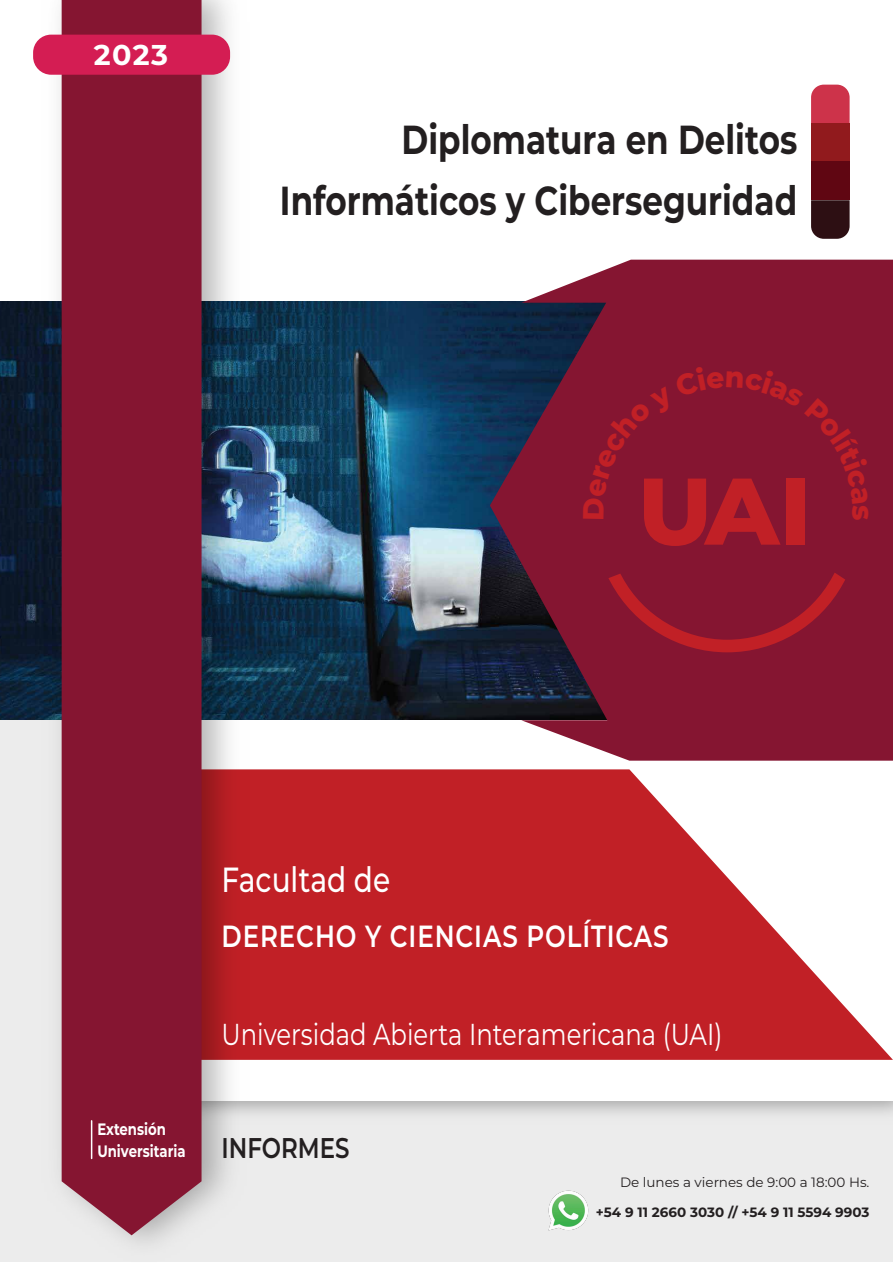
<style>
.page{position:relative;width:893px;height:1263px;background:#fff}
.page>*{position:absolute;margin:0;border:0;box-sizing:border-box;transform-origin:0 0}
.t1{font:700 40.5px/61.5px "Montserrat";color:#231f20;text-align:right;scale:.8 1}
.t2{font:500 34.95px "Montserrat";color:#fff;scale:.8 1}
.t3{font:600 30.6px "Montserrat";letter-spacing:.035em;color:#fff;scale:.8 1}
.t4{font:30.3px "Montserrat";color:#fff;scale:.8 1}
.t5{font:800 29.25px "Montserrat";color:#c12026}
.t6{font:700 28.65px "Montserrat";color:#fff}
.t7{font:600 28.5px "Montserrat";color:#231f20;scale:.8 1}
.t8{font:700 16.5px/22.5px "Montserrat";color:#fff;scale:.8 1}
.t9{font:13.5px "Montserrat";color:#231f20}
.t10{font:700 13.5px "Montserrat";color:#231f20}
</style>
<div class="page">
<div style="left:0;top:303px;width:893px;height:958px;background:#ececec"></div>
<div style="left:187px;top:663px;width:706px;height:438px;background:#fff"></div>
<img style="left:0;top:301px;width:490px;height:419px">
<svg style="left:253px;top:769px;width:640px;height:291px;fill:#c12026"></svg>
<img style="left:36px;top:0;width:217px;height:1262px">
<div style="left:62px;top:0;width:140px;height:1235px;background:#851531"></div>
<svg style="left:490px;top:260px;width:403px;height:501px;background:#76243e"></svg>
<svg style="left:608px;top:573px;width:237px;height:79px;background:#90172e"></svg>
<hr style="left:91px;top:1121px;width:1px;height:37px;background:#fff">
<img style="left:548px;top:1190px;width:41px;height:41px">
<div style="left:33px;top:35px;width:197px;height:40px;background:#d41d53;border-radius:18px"></div>
<svg style="left:811px;top:85px;width:39px;height:38px"></svg>
<div style="left:811px;top:123px;width:39px;height:39px;background:#911a1d"></div>
<div style="left:811px;top:162px;width:39px;height:38px;background:#600612"></div>
<svg style="left:811px;top:200px;width:39px;height:39px;background:#3b1f23"></svg>
<svg style="left:583px;top:366px;width:285px;height:180px;background:#8c162f"></svg>
<p class="t6" style="left:94px;top:34px;width:76px">2023</p>
<p class="t1" style="left:280px;top:107px;width:648px">Diplomatura en Delitos<br>Informáticos y Ciberseguridad</p>
<p class="t5" style="left:884px;top:505px;width:17px;rotate:90deg">s</p>
<p class="t8" style="left:97px;top:1117px;width:112px">Extensión<br>Universitaria</p>
<p class="t2" style="left:222px;top:855px;width:212px">Facultad de</p>
<p class="t3" style="left:222px;top:914px;width:560px">DERECHO Y CIENCIAS POLÍTICAS</p>
<p class="t4" style="left:222px;top:1013px;width:627px">Universidad Abierta Interamericana (UAI)</p>
<p class="t7" style="left:222px;top:1128px;width:161px">INFORMES</p>
<p class="t9" style="left:620px;top:1173px;width:251px">De lunes a viernes de 9:00 a 18:00 Hs.</p>
<p class="t10" style="left:596px;top:1202px;width:275px">+54 9 11 2660 3030 // +54 9 11 5594 9903</p>
</div>
